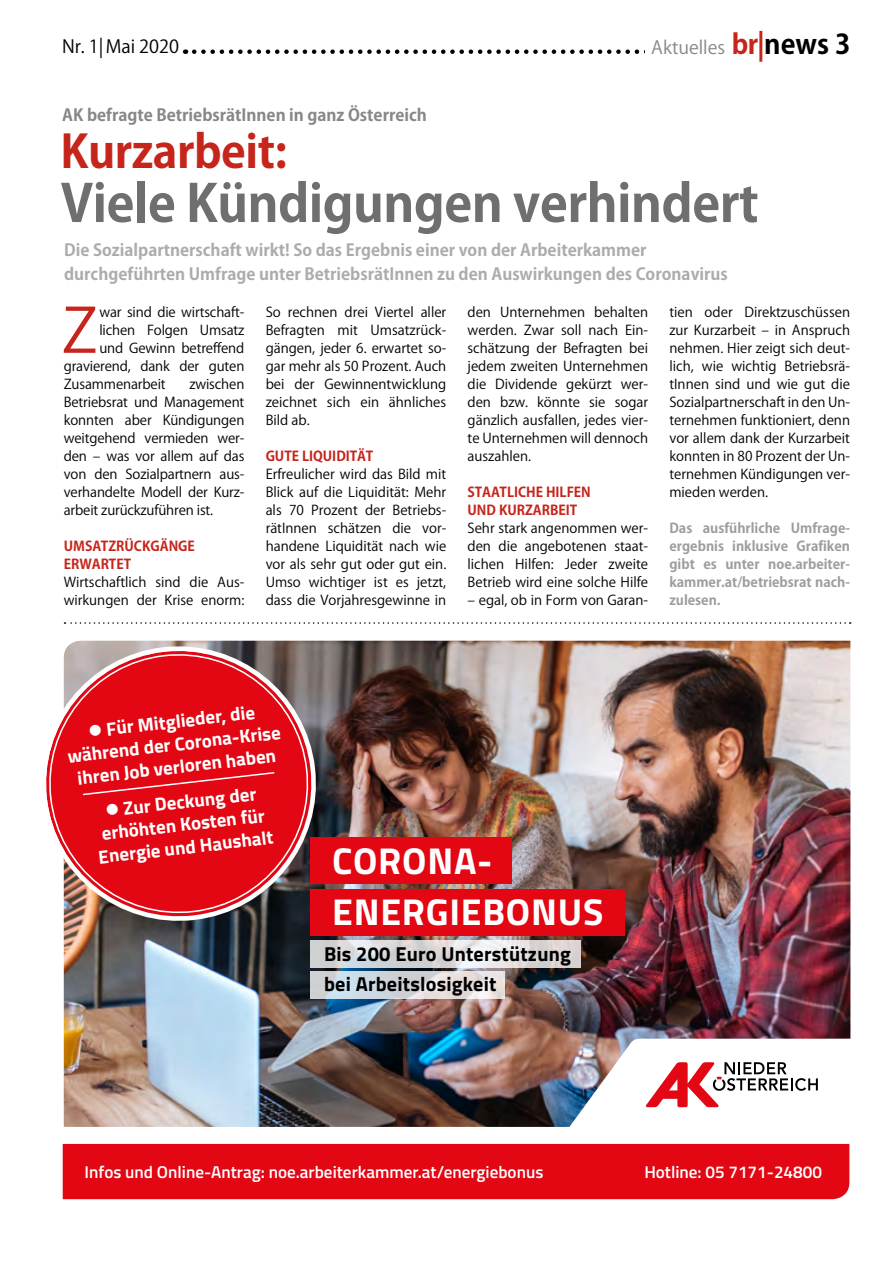
<style>
.page{position:relative;width:893px;height:1263px;background:#fff}
.page>*{position:absolute;margin:0;border:0;box-sizing:border-box;transform-origin:0 0}
.t1{font:60.75px "Koz Go Pro";color:#c6251b}
.t2{font:700 51px "Koz Go Pro";letter-spacing:-.01em;color:#706f6f}
.t3{font:700 45px "Koz Go Pro";letter-spacing:-.01em;color:#c6251b}
.t4{font:700 37.35px/51px "Titillium";letter-spacing:.02em;color:#fff}
.t5{font:700 27px "Koz Go Pro";color:#000}
.t6{font:700 20.1px/30px "Titillium";letter-spacing:.01em;color:#000}
.t7{font:700 18.9px/22.8px "Titillium";color:#fff;text-align:center}
.t8{font:18px "Koz Go Pro";color:#000}
.t9{font:18px "Koz Go Pro";color:#878787}
.t10{font:600 17.1px "Titillium";color:#fff}
.t11{font:700 16.5px/24px "Koz Go Pro";color:#9d9d9c}
.t12{font:700 16.5px "Koz Go Pro";color:#878787}
.t13{font:13.5px/18px "Koz Go Pro";color:#000;text-align:justify}
.t14{font:700 13.5px/18px "Koz Go Pro";color:#9d9d9c;text-align:justify}
.t15{font:700 13.5px/18px "Koz Go Pro";color:#c6251b}
.s1{color:#c6251b}
</style>
<div class="page">
<div style="left:63px;top:1144px;width:786px;height:55px;background:#e30613"></div>
<img style="left:64px;top:641px;width:786px;height:486px">
<svg style="left:568px;top:1039px;width:282px;height:88px"></svg>
<div style="left:310px;top:837px;width:202px;height:46px;background:#e30613"></div>
<div style="left:310px;top:889px;width:315px;height:47px;background:#e30613"></div>
<svg style="left:310px;top:940px;width:271px;height:28px;background:#dcdbdc"></svg>
<svg style="left:310px;top:971px;width:195px;height:28px;background:#d8dbde"></svg>
<img style="left:63px;top:641px;width:258px;height:285px">
<svg style="left:46px;top:648px;width:269px;height:271px;background:#d33039"></svg>
<svg style="left:81px;top:771px;width:195px;height:25px;background:#e41420"></svg>
<svg style="left:194px;top:49px;width:451px;height:5px"></svg>
<svg style="left:65px;top:622px;width:786px;height:2px"></svg>
<h3 class="t8" style="left:62px;top:35px;width:118px">Nr. 1|Mai 2020</h3>
<h3 class="t5" style="left:732px;top:26px;width:120px"><span class="s1">br|</span>news 3</h3>
<h3 class="t9" style="left:651px;top:36px;width:75px">Aktuelles</h3>
<p class="t12" style="left:62px;top:104px;width:366px">AK befragte BetriebsrätInnen in ganz Österreich</p>
<h3 class="t3" style="left:61px;top:122px;width:228px">Kurzarbeit:</h3>
<h2 class="t2" style="left:61px;top:170px;width:699px">Viele Kündigungen verhindert</h2>
<p class="t11" style="left:64px;top:239px;width:665px">Die Sozialpartnerschaft wirkt! So das Ergebnis einer von der Arbeiterkammer durchgeführten Umfrage unter BetriebsrätInnen zu den Auswirkungen des Coronavirus</p>
<h1 class="t1" style="left:62px;top:291px;width:37px">Z</h1>
<p class="t13" style="left:99px;top:303px;width:147px">war sind die wirtschaft-</p>
<p class="t13" style="left:99px;top:321px;width:147px">lichen Folgen Umsatz</p>
<p class="t13" style="left:99px;top:339px;width:147px">und Gewinn betreffend</p>
<p class="t13" style="left:64px;top:357px;width:182px">gravierend, dank der guten</p>
<p class="t13" style="left:64px;top:375px;width:103px">Zusammenarbeit</p>
<p class="t13" style="left:64px;top:375px;width:182px;text-indent:126px">zwischen Betriebsrat und Management konnten aber Kündigungen weitgehend vermieden wer&shy;den – was vor allem auf das von den Sozialpartnern aus&shy;verhandelte Modell der Kurz&shy;arbeit zurückzuführen ist.</p>
<p class="t15" style="left:64px;top:538px;width:133px">UMSATZRÜCKGÄNGE<br>ERWARTET</p>
<p class="t13" style="left:64px;top:573px;width:182px">Wirtschaftlich sind die Aus&shy;wirkungen der Krise enorm:</p>
<p class="t13" style="left:266px;top:303px;width:182px">So rechnen drei Viertel aller Befragten mit Umsatzrück&shy;gängen, jeder 6. erwartet so&shy;gar mehr als 50 Prozent. Auch bei der Gewinnentwicklung zeichnet sich ein ähnliches Bild ab.</p>
<p class="t15" style="left:266px;top:448px;width:109px">GUTE LIQUIDITÄT</p>
<p class="t13" style="left:266px;top:465px;width:182px">Erfreulicher wird das Bild mit Blick auf die Liquidität: Mehr als 70 Prozent der Betriebs&shy;rätInnen schätzen die vor&shy;handene Liquidität nach wie vor als sehr gut oder gut ein.<br>Umso wichtiger ist es jetzt, dass die Vorjahresgewinne in</p>
<p class="t13" style="left:468px;top:303px;width:182px">den Unternehmen behalten werden. Zwar soll nach Ein&shy;schätzung der Befragten bei jedem zweiten Unternehmen die Dividende gekürzt wer&shy;den bzw. könnte sie sogar gänzlich ausfallen, jedes vier&shy;te Unternehmen will dennoch auszahlen.</p>
<p class="t15" style="left:468px;top:484px;width:125px">STAATLICHE HILFEN<br>UND KURZARBEIT</p>
<p class="t13" style="left:468px;top:519px;width:182px">Sehr stark angenommen wer&shy;den die angebotenen staat&shy;lichen Hilfen: Jeder zweite Betrieb wird eine solche Hilfe</p>
<p class="t13" style="left:468px;top:591px;width:182px">– egal, ob in Form von Garan-</p>
<p class="t13" style="left:669px;top:303px;width:182px">tien oder Direktzuschüssen zur Kurzarbeit – in Anspruch nehmen. Hier zeigt sich deut&shy;lich, wie wichtig Betriebsrä&shy;tInnen sind und wie gut die Sozialpartnerschaft in den Un&shy;ternehmen funktioniert, denn vor allem dank der Kurzarbeit konnten in 80 Prozent der Un&shy;ternehmen Kündigungen ver&shy;mieden werden.</p>
<p class="t14" style="left:669px;top:519px;width:182px">Das ausführliche Umfrage&shy;ergebnis inklusive Grafiken gibt es unter noe.arbeiter&shy;kammer.at/betriebsrat nach&shy;zulesen.</p>
<h3 class="t7" style="left:64px;top:720px;width:216px;rotate:-6deg">● Für Mitglieder, die während der Corona-Krise ihren Job verloren haben</h3>
<h3 class="t7" style="left:93px;top:799px;width:177px;rotate:-6deg">● Zur Deckung der erhöhten Kosten für<br>Energie und Haushalt</h3>
<h3 class="t4" style="left:332px;top:833px;width:273px">CORONA-<br>ENERGIEBONUS</h3>
<h3 class="t6" style="left:324px;top:938px;width:248px">Bis 200 Euro Unterstützung bei Arbeitslosigkeit</h3>
<p class="t10" style="left:85px;top:1159px;width:460px">Infos und Online-Antrag: noe.arbeiterkammer.at/energiebonus</p>
<p class="t10" style="left:644px;top:1159px;width:179px">Hotline: 05 7171-24800</p>
</div>
